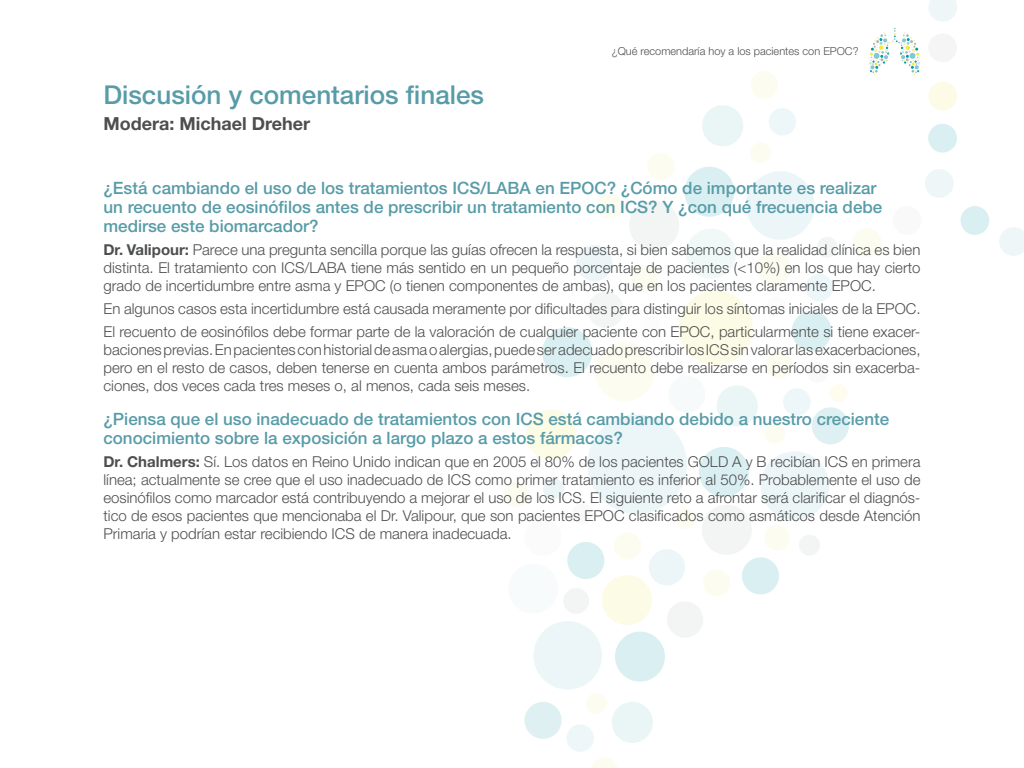
<style>
.page{position:relative;width:1024px;height:768px;background:#fff}
.page>*{position:absolute;margin:0;border:0;box-sizing:border-box;transform-origin:0 0}
._02Títol02{font:500 26px "Helvetica Neue LT Std";color:#589ca8}
.Autors{font:700 18px "Helvetica Neue LT Std";color:#4d4e4e}
.Comentaris_finals_Pr{font:500 17px/19px "Helvetica Neue LT Std";color:#589ca8}
.text{font:300 15px/18px "Helvetica Neue LT Std";color:#4d4e4e;text-align:justify}
.t1{font:300 11px "Helvetica Neue LT Std";color:#4d4e4e}
.s1{font-weight:700}
</style>
<div class="page">
<div style="left:533px;top:621px;width:69px;height:69px;background:#ecf6f8;border-radius:50%"></div>
<div style="left:526px;top:410px;width:50px;height:50px;background:#fcfbe5;border-radius:50%"></div>
<div style="left:586px;top:693px;width:21px;height:21px;background:#fdfcf1;border-radius:50%"></div>
<div style="left:543px;top:478px;width:21px;height:21px;background:#ebf5f6;border-radius:50%"></div>
<svg style="left:591px;top:758px;width:26px;height:10px"></svg>
<div style="left:612px;top:702px;width:41px;height:41px;background:#eaf5f6;border-radius:50%"></div>
<div style="left:566px;top:724px;width:28px;height:28px;background:#edf6f8;border-radius:50%"></div>
<div style="left:524px;top:702px;width:38px;height:37px;background:#dff0f2;border-radius:50%"></div>
<svg style="left:567px;top:542px;width:37px;height:37px"></svg>
<div style="left:615px;top:632px;width:50px;height:50px;background:#daeff1;border-radius:50%"></div>
<div style="left:542px;top:327px;width:50px;height:50px;background:#daeff1;border-radius:50%"></div>
<div style="left:563px;top:588px;width:26px;height:26px;background:#f3f4f4;border-radius:50%"></div>
<div style="left:503px;top:481px;width:27px;height:26px;background:#fdfcf1;border-radius:50%"></div>
<svg style="left:999px;top:227px;width:25px;height:29px"></svg>
<svg style="left:571px;top:0;width:418px;height:639px"></svg>
<p class="_02Títol02" style="left:103px;top:79px;width:382px">Discusión y comentarios finales</p>
<p class="Autors" style="left:103px;top:113px;width:208px">Modera: Michael Dreher</p>
<p class="t1" style="left:612px;top:45px;width:248px">¿Qué recomendaría hoy a los pacientes con EPOC?</p>
<p class="Comentaris_finals_Pr" style="left:103px;top:178px;width:780px">¿Está cambiando el uso de los tratamientos ICS/LABA en EPOC? ¿Cómo de importante es realizar un recuento de eosinófilos antes de prescribir un tratamiento con ICS? Y ¿con qué frecuencia debe medirse este biomarcador?</p>
<p class="text" style="left:103px;top:241px;width:819px"><span class="s1">Dr. Valipour:</span> Parece una pregunta sencilla porque las guías ofrecen la respuesta, si bien sabemos que la realidad clínica es bien distinta. El tratamiento con ICS/LABA tiene más sentido en un pequeño porcentaje de pacientes (&lt;10%) en los que hay cierto grado de incertidumbre entre asma y EPOC (o tienen componentes de ambas), que en los pacientes claramente EPOC.</p>
<p class="text" style="left:103px;top:300px;width:816px">En algunos casos esta incertidumbre está causada meramente por dificultades para distinguir los síntomas iniciales de la EPOC.</p>
<p class="text" style="left:103px;top:323px;width:819px">El recuento de eosinófilos debe formar parte de la valoración de cualquier paciente con EPOC, particularmente si tiene exacer&shy;baciones previas. En pacientes con historial de asma o alergias, puede ser adecuado prescribir los ICS sin valorar las exacerbaciones, pero en el resto de casos, deben tenerse en cuenta ambos parámetros. El recuento debe realizarse en períodos sin exacerba&shy;ciones, dos veces cada tres meses o, al menos, cada seis meses.</p>
<p class="Comentaris_finals_Pr" style="left:103px;top:409px;width:787px">¿Piensa que el uso inadecuado de tratamientos con ICS está cambiando debido a nuestro creciente conocimiento sobre la exposición a largo plazo a estos fármacos?</p>
<p class="text" style="left:103px;top:453px;width:819px"><span class="s1">Dr. Chalmers:</span> Sí. Los datos en Reino Unido indican que en 2005 el 80% de los pacientes GOLD A y B recibían ICS en primera línea; actualmente se cree que el uso inadecuado de ICS como primer tratamiento es inferior al 50%. Probablemente el uso de eosinófilos como marcador está contribuyendo a mejorar el uso de los ICS. El siguiente reto a afrontar será clarificar el diagnós&shy;tico de esos pacientes que mencionaba el Dr. Valipour, que son pacientes EPOC clasificados como asmáticos desde Atención Primaria y podrían estar recibiendo ICS de manera inadecuada.</p>
</div>
